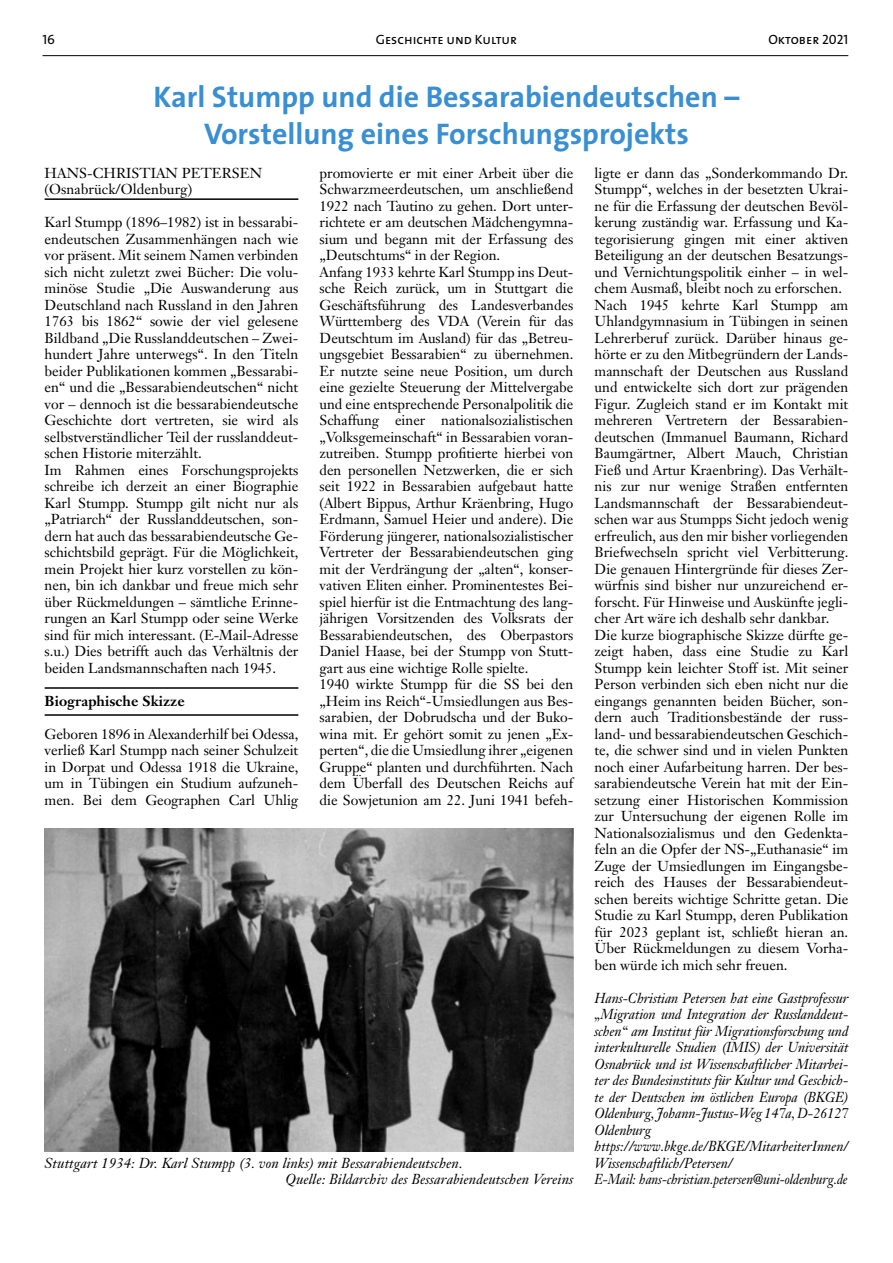
<style>
.page{position:relative;width:893px;height:1263px;background:#fff}
.page>*{position:absolute;margin:0;border:0;box-sizing:border-box;transform-origin:0 0}
.t1{font:700 30px/37.2px "The Sans";color:#398fd1;text-align:center}
.t2{font:14.25px/16.5px "Janson Text";letter-spacing:-.005em;color:#000}
.t3{font:italic 14.25px/16.5px "Janson Text";letter-spacing:-.005em;color:#000;scale:.96 1}
.t4{font:italic 14.25px/16.5px "Janson Text";letter-spacing:-.005em;color:#000}
.t5{font:700 14.25px "Janson Text";letter-spacing:.005em;color:#000}
.t6{font:13.5px "The Sans Caps";color:#000}
</style>
<div class="page">
<hr style="left:43px;top:55px;width:805px;height:1px;background:#000">
<hr style="left:45px;top:198px;width:253px;height:2px;background:#000">
<hr style="left:45px;top:687px;width:253px;height:2px;background:#000">
<hr style="left:45px;top:714px;width:253px;height:2px;background:#000">
<img style="left:45px;top:828px;width:528px;height:323px">
<p class="t6" style="left:43px;top:28px;width:14px">16</p>
<p class="t6" style="left:376px;top:28px;width:143px">Geschichte und Kultur</p>
<p class="t6" style="left:768px;top:28px;width:81px">Oktober 2021</p>
<h1 class="t1" style="left:154px;top:77px;width:587px">Karl Stumpp und die Bessarabiendeutschen –<br>Vorstellung eines Forschungsprojekts</h1>
<p class="t2" style="left:320px;top:164px;width:255px">promovierte er mit einer Arbeit über die Schwarzmeerdeutschen, um anschließend 1922 nach Tautino zu gehen. Dort unter&shy;richtete er am deutschen Mädchengymna&shy;sium und begann mit der Erfassung des „Deutschtums“ in der Region.<br>Anfang 1933 kehrte Karl Stumpp ins Deut&shy;sche Reich zurück, um in Stuttgart die Geschäftsführung des Landesverbandes Württemberg des VDA (Verein für das Deutschtum im Ausland) für das „Betreu&shy;ungsgebiet Bessarabien“ zu übernehmen.<br>Er nutzte seine neue Position, um durch eine gezielte Steuerung der Mittelvergabe und eine entsprechende Personalpolitik die Schaffung einer nationalsozialistischen „Volksgemeinschaft“ in Bessarabien voran&shy;zutreiben. Stumpp profitierte hierbei von den personellen Netzwerken, die er sich seit 1922 in Bessarabien aufgebaut hatte (Albert Bippus, Arthur Kräenbring, Hugo Erdmann, Samuel Heier und andere). Die Förderung jüngerer, nationalsozialistischer Vertreter der Bessarabiendeutschen ging mit der Verdrängung der „alten“, konser&shy;vativen Eliten einher. Prominentestes Bei&shy;spiel hierfür ist die Entmachtung des lang&shy;jährigen Vorsitzenden des Volksrats der Bessarabiendeutschen, des Oberpastors Daniel Haase, bei der Stumpp von Stutt&shy;gart aus eine wichtige Rolle spielte.<br>1940 wirkte Stumpp für die SS bei den „Heim ins Reich“-Umsiedlungen aus Bes&shy;sarabien, der Dobrudscha und der Buko&shy;wina mit. Er gehört somit zu jenen „Ex&shy;perten“, die die Umsiedlung ihrer „eigenen Gruppe“ planten und durchführten. Nach dem Überfall des Deutschen Reichs auf die Sowjetunion am 22. Juni 1941 befeh-</p>
<p class="t2" style="left:595px;top:164px;width:255px">ligte er dann das „Sonderkommando Dr.<br>Stumpp“, welches in der besetzten Ukrai&shy;ne für die Erfassung der deutschen Bevöl&shy;kerung zuständig war. Erfassung und Ka&shy;tegorisierung gingen mit einer aktiven Beteiligung an der deutschen Besatzungs&shy;und Vernichtungspolitik einher – in wel&shy;chem Ausmaß, bleibt noch zu erforschen.<br>Nach 1945 kehrte Karl Stumpp am Uhlandgymnasium in Tübingen in seinen Lehrerberuf zurück. Darüber hinaus ge&shy;hörte er zu den Mitbegründern der Lands&shy;mannschaft der Deutschen aus Russland und entwickelte sich dort zur prägenden Figur. Zugleich stand er im Kontakt mit mehreren Vertretern der Bessarabien&shy;deutschen (Immanuel Baumann, Richard Baumgärtner, Albert Mauch, Christian Fieß und Artur Kraenbring). Das Verhält&shy;nis zur nur wenige Straßen entfernten Landsmannschaft der Bessarabiendeut&shy;schen war aus Stumpps Sicht jedoch wenig erfreulich, aus den mir bisher vorliegenden Briefwechseln spricht viel Verbitterung.<br>Die genauen Hintergründe für dieses Zer&shy;würfnis sind bisher nur unzureichend er&shy;forscht. Für Hinweise und Auskünfte jegli&shy;cher Art wäre ich deshalb sehr dankbar.<br>Die kurze biographische Skizze dürfte ge&shy;zeigt haben, dass eine Studie zu Karl Stumpp kein leichter Stoff ist. Mit seiner Person verbinden sich eben nicht nur die eingangs genannten beiden Bücher, son&shy;dern auch Traditionsbestände der russ&shy;land- und bessarabiendeutschen Geschich&shy;te, die schwer sind und in vielen Punkten noch einer Aufarbeitung harren. Der bes&shy;sarabiendeutsche Verein hat mit der Ein&shy;setzung einer Historischen Kommission zur Untersuchung der eigenen Rolle im Nationalsozialismus und den Gedenkta&shy;feln an die Opfer der NS-„Euthanasie“ im Zuge der Umsiedlungen im Eingangsbe&shy;reich des Hauses der Bessarabiendeut&shy;schen bereits wichtige Schritte getan. Die Studie zu Karl Stumpp, deren Publikation für 2023 geplant ist, schließt hieran an.<br>Über Rückmeldungen zu diesem Vorha&shy;ben würde ich mich sehr freuen.</p>
<p class="t3" style="left:595px;top:990px;width:266px">Hans-Christian Petersen hat eine Gastprofessur „Migration und Integration der Russlanddeut&shy;schen“ am Institut für Migrationsforschung und interkulturelle Studien (IMIS) der Universität Osnabrück und ist Wissenschaftlicher Mitarbei&shy;ter des Bundesinstituts für Kultur und Geschich&shy;te der Deutschen im östlichen Europa (BKGE)<br>Oldenburg, Johann-Justus-Weg 147a, D-26127<br>Oldenburg https://www.bkge.de/BKGE/MitarbeiterInnen/ Wissenschaftlich/Petersen/<br>E-Mail: hans-christian.petersen@uni-oldenburg.de</p>
<p class="t2" style="left:45px;top:164px;width:219px">HANS-CHRISTIAN PETERSEN (Osnabrück/Oldenburg)</p>
<p class="t2" style="left:45px;top:214px;width:255px">Karl Stumpp (1896–1982) ist in bessarabi&shy;endeutschen Zusammenhängen nach wie vor präsent. Mit seinem Namen verbinden sich nicht zuletzt zwei Bücher: Die volu&shy;minöse Studie „Die Auswanderung aus Deutschland nach Russland in den Jahren 1763 bis 1862“ sowie der viel gelesene Bildband „Die Russlanddeutschen – Zwei&shy;hundert Jahre unterwegs“. In den Titeln beider Publikationen kommen „Bessarabi&shy;en“ und die „Bessarabiendeutschen“ nicht vor – dennoch ist die bessarabiendeutsche Geschichte dort vertreten, sie wird als selbstverständlicher Teil der russlanddeut&shy;schen Historie miterzählt.<br>Im Rahmen eines Forschungsprojekts schreibe ich derzeit an einer Biographie Karl Stumpp. Stumpp gilt nicht nur als „Patriarch“ der Russlanddeutschen, son&shy;dern hat auch das bessarabiendeutsche Ge&shy;schichtsbild geprägt. Für die Möglichkeit, mein Projekt hier kurz vorstellen zu kön&shy;nen, bin ich dankbar und freue mich sehr über Rückmeldungen – sämtliche Erinne&shy;rungen an Karl Stumpp oder seine Werke sind für mich interessant. (E-Mail-Adresse s.u.) Dies betrifft auch das Verhältnis der beiden Landsmannschaften nach 1945.</p>
<p class="t5" style="left:45px;top:692px;width:142px">Biographische Skizze</p>
<p class="t2" style="left:45px;top:725px;width:255px;text-align:justify">Geboren 1896 in Alexanderhilf bei Odessa, verließ Karl Stumpp nach seiner Schulzeit in Dorpat und Odessa 1918 die Ukraine, um in Tübingen ein Studium aufzuneh&shy;men. Bei dem Geographen Carl Uhlig</p>
<p class="t4" style="left:285px;top:1155px;width:289px;text-indent:-241px">Stuttgart 1934: Dr. Karl Stumpp (3. von links) mit Bessarabiendeutschen.<br>Quelle: Bildarchiv des Bessarabiendeutschen Vereins</p>
</div>
